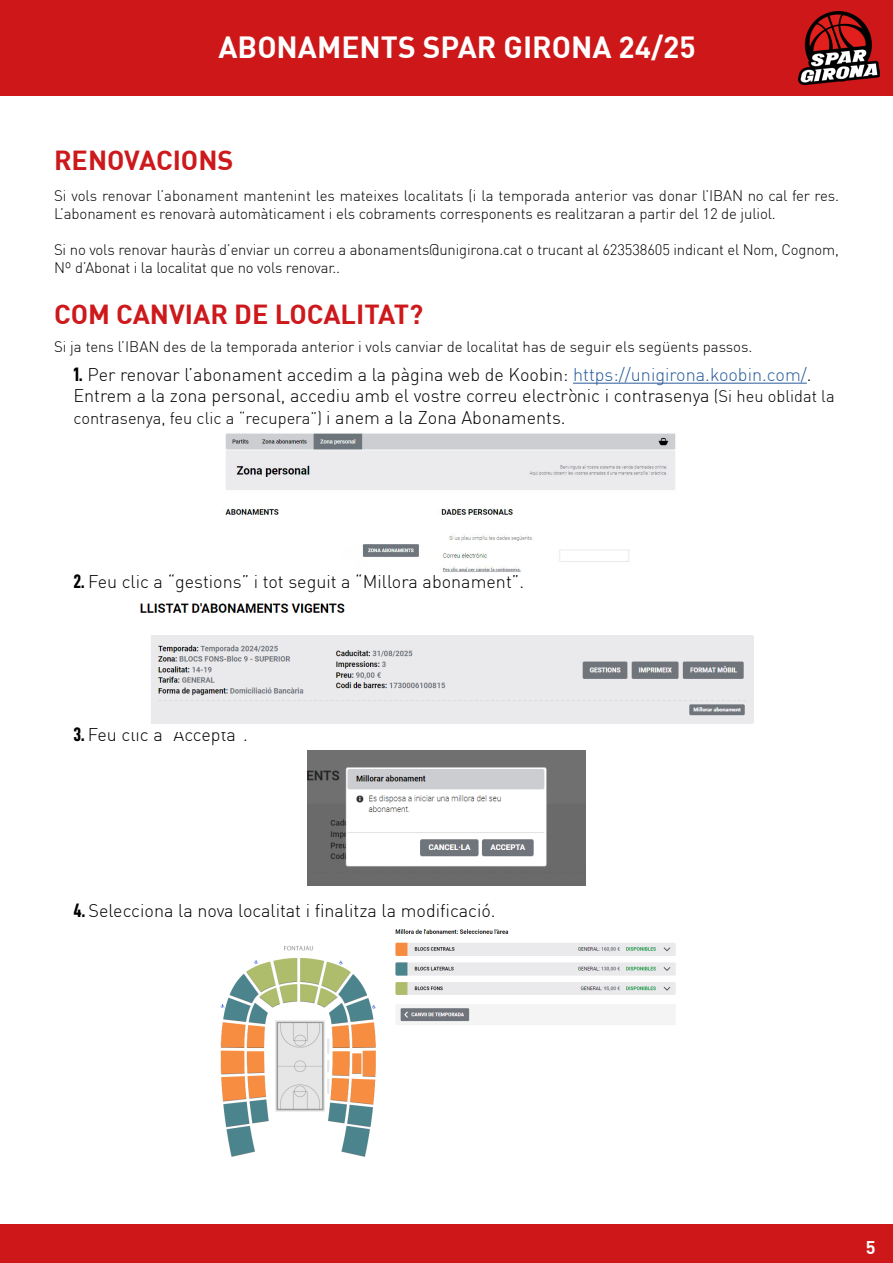
<style>
.page{position:relative;width:893px;height:1263px;background:#fff}
.page>*{position:absolute;margin:0;border:0;box-sizing:border-box;transform-origin:0 0}
.t1{font:700 30px "DIN";color:#fff}
.t2{font:700 27px "DIN";color:#cd191c}
.t3{font:300 18px/21.6px "DIN";color:#000}
.t4{font:700 18px "DIN";color:#fff}
.t5{font:300 16.5px "DIN";color:#000}
.t6{font:300 15px/18px "DIN";letter-spacing:-.01em;color:#000}
.s1{font-family:"D DIN Condensed Bold";font-weight:400;font-size:19.5px}
.s2{color:#275b9b}
.s3{font-size:16.5px}
.s4{font-size:18px}
</style>
<div class="page">
<div style="left:0;top:1225px;width:893px;height:38px;background:#cd1719"></div>
<div style="left:0;top:0;width:893px;height:96px;background:#cd1719"></div>
<img style="left:798px;top:11px;width:82px;height:74px">
<hr style="left:573px;top:383px;width:234px;height:1px;background:#275b9b">
<img style="left:140px;top:603px;width:614px;height:121px">
<img style="left:223px;top:433px;width:453px;height:139px">
<img style="left:307px;top:751px;width:279px;height:134px">
<img style="left:220px;top:929px;width:456px;height:228px">
<h1 class="t1" style="left:218px;top:28px;width:479px">ABONAMENTS SPAR GIRONA 24/25</h1>
<h2 class="t2" style="left:54px;top:142px;width:181px">RENOVACIONS</h2>
<p class="t6" style="left:54px;top:187px;width:786px">Si vols renovar l’abonament mantenint les mateixes localitats (i la temporada anterior vas donar l’IBAN no cal fer res.<br>L’abonament es renovarà automàticament i els cobraments corresponents es realitzaran a partir del 12 de juliol.</p>
<p class="t6" style="left:54px;top:241px;width:786px">Si no vols renovar hauràs d’enviar un correu a abonaments@unigirona.cat o trucant al 623538605 indicant el Nom, Cognom,<br>Nº d’Abonat i la localitat que no vols renovar..</p>
<h2 class="t2" style="left:54px;top:297px;width:371px">COM CANVIAR DE LOCALITAT?</h2>
<p class="t6" style="left:54px;top:337px;width:700px">Si ja tens l’IBAN des de la temporada anterior i vols canviar de localitat has de seguir els següents passos.</p>
<p class="t3" style="left:73px;top:363px;width:763px"><span class="s1">1.</span> Per renovar l’abonament accedim a la pàgina web de Koobin: <span class="s2">https://unigirona.koobin.com/</span>.<br>Entrem a la zona personal, accediu amb el vostre correu electrònic i contrasenya <span class="s3">(Si heu oblidat la</span></p>
<p class="t5" style="left:73px;top:408px;width:494px">contrasenya, feu clic a “recupera”) <span class="s4">i anem a la Zona Abonaments.</span></p>
<p class="t3" style="left:73px;top:570px;width:452px"><span class="s1">2.</span> Feu clic a “gestions” i tot seguit a “Millora abonament”.</p>
<p class="t3" style="left:73px;top:723px;width:176px"><span class="s1">3.</span> Feu clic a “Accepta”.</p>
<p class="t3" style="left:73px;top:900px;width:424px"><span class="s1">4.</span> Selecciona la nova localitat i finalitza la modificació.</p>
<p class="t4" style="left:866px;top:1236px;width:11px">5</p>
</div>
